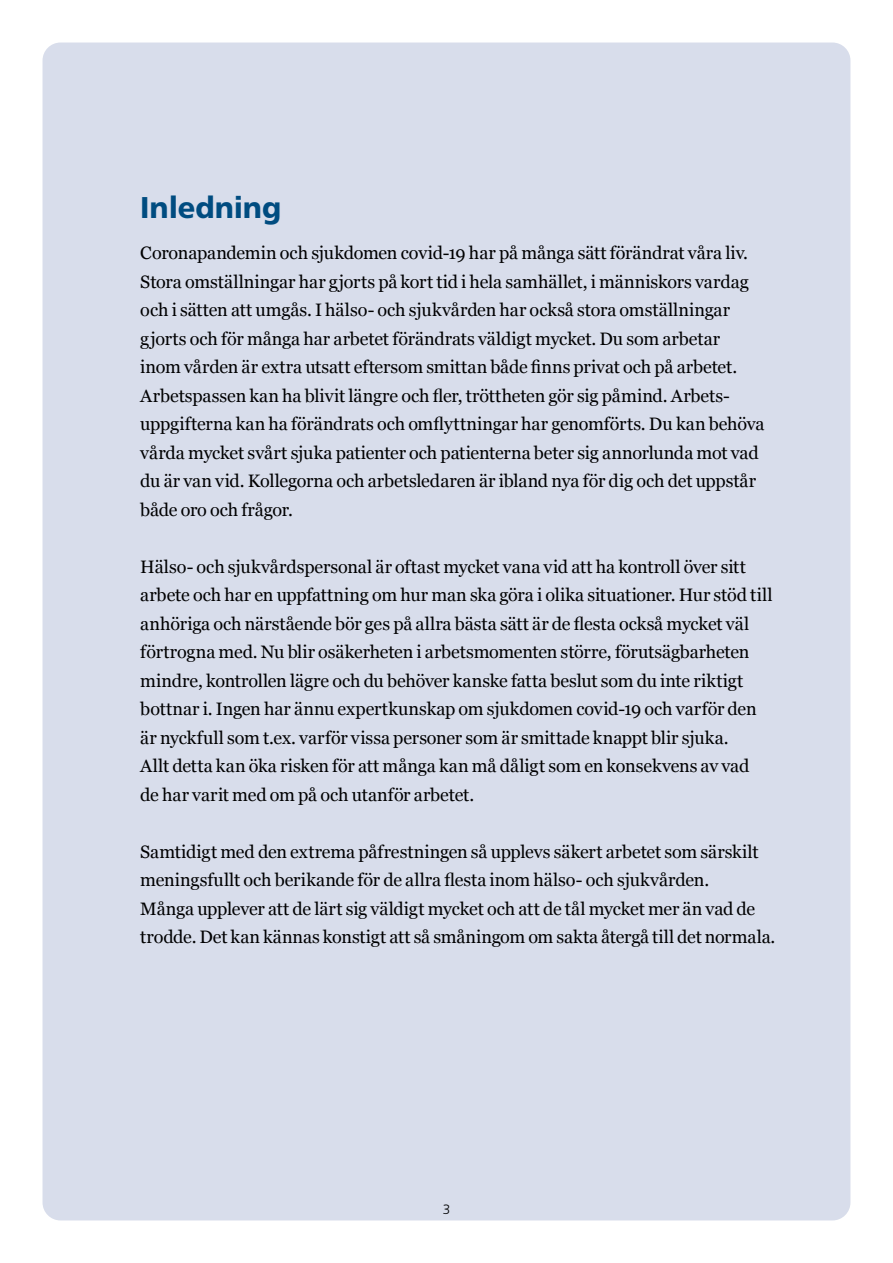
<style>
.page{position:relative;width:893px;height:1263px;background:#fff}
.page>*{position:absolute;margin:0;border:0;box-sizing:border-box;transform-origin:0 0}
.t1{font:800 30px "Frutiger SLLOTF";letter-spacing:-.005em;color:#004c80}
.Brödtext{font:18px/28.5px "Georgia";letter-spacing:-.005em;color:#000001}
.t2{font:300 13.5px "Frutiger SLLOTF";color:#000001}
</style>
<div class="page">
<div style="left:43px;top:43px;width:807px;height:1177px;background:#d8ddeb;border-radius:18px"></div>
<h1 class="t1" style="left:140px;top:190px;width:143px">Inledning</h1>
<p class="Brödtext" style="left:140px;top:238px;width:626px">Coronapandemin och sjukdomen covid-19 har på många sätt förändrat våra liv.<br>Stora omställningar har gjorts på kort tid i hela samhället, i människors vardag och i sätten att umgås. I hälso- och sjukvården har också stora omställningar gjorts och för många har arbetet förändrats väldigt mycket. Du som arbetar inom vården är extra utsatt eftersom smittan både finns privat och på arbetet.<br>Arbetspassen kan ha blivit längre och fler, tröttheten gör sig påmind. Arbets&shy;uppgifterna kan ha förändrats och omflyttningar har genomförts. Du kan behöva vårda mycket svårt sjuka patienter och patienterna beter sig annorlunda mot vad du är van vid. Kollegorna och arbetsledaren är ibland nya för dig och det uppstår både oro och frågor.</p>
<p class="Brödtext" style="left:140px;top:552px;width:634px">Hälso- och sjukvårdspersonal är oftast mycket vana vid att ha kontroll över sitt arbete och har en uppfattning om hur man ska göra i olika situationer. Hur stöd till anhöriga och närstående bör ges på allra bästa sätt är de flesta också mycket väl förtrogna med. Nu blir osäkerheten i arbetsmomenten större, förutsägbarheten mindre, kontrollen lägre och du behöver kanske fatta beslut som du inte riktigt bottnar i. Ingen har ännu expertkunskap om sjukdomen covid-19 och varför den</p>
<p class="Brödtext" style="left:140px;top:723px;width:590px">är nyckfull som t.ex. varför vissa personer som är smittade knappt blir sjuka.</p>
<p class="Brödtext" style="left:140px;top:751px;width:610px">Allt detta kan öka risken för att många kan må dåligt som en konsekvens av vad</p>
<p class="Brödtext" style="left:140px;top:780px;width:335px">de har varit med om på och utanför arbetet.</p>
<p class="Brödtext" style="left:140px;top:836px;width:620px">Samtidigt med den extrema påfrestningen så upplevs säkert arbetet som särskilt meningsfullt och berikande för de allra flesta inom hälso- och sjukvården.</p>
<p class="Brödtext" style="left:140px;top:894px;width:637px">Många upplever att de lärt sig väldigt mycket och att de tål mycket mer än vad de trodde. Det kan kännas konstigt att så småningom om sakta återgå till det normala.</p>
<p class="t2" style="left:443px;top:1201px;width:9px">3</p>
</div>
